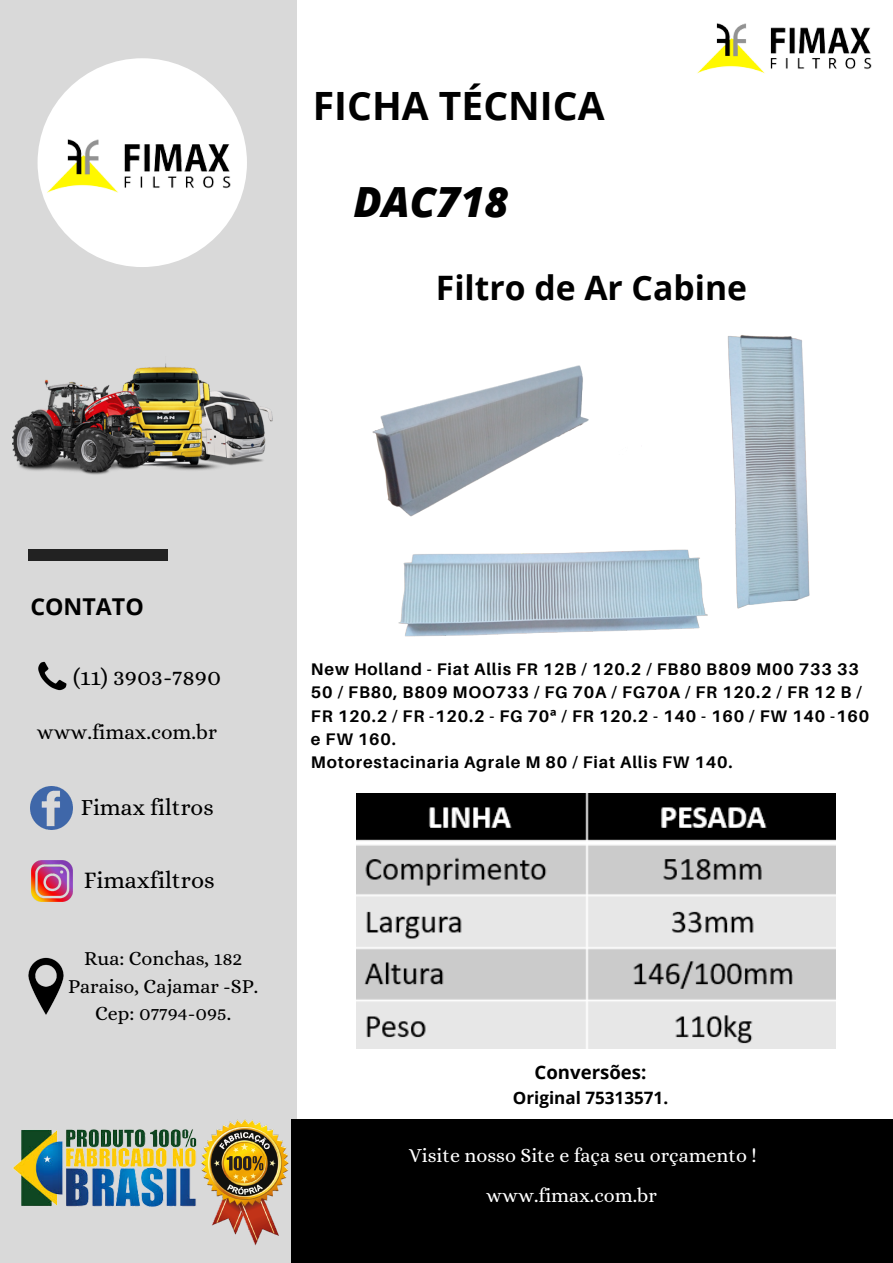
<style>
.page{position:relative;width:893px;height:1263px;background:#fff}
.page>*{position:absolute;margin:0;border:0;box-sizing:border-box;transform-origin:0 0}
.t1{font:italic 800 41.62px "Open Sans";color:#000}
.t2{font:700 39px "Open Sans";color:#000}
.t3{font:700 33.67px "Open Sans";color:#000}
.t4{font:24.15px "Alice";color:#000}
.t5{font:23.85px "Alice";color:#000}
.t6{font:23.33px "Alice";color:#000}
.t7{font:700 23.17px "Open Sans";color:#000}
.t8{font:21.08px "Alice";color:#000}
.t9{font:19.95px "Alice";color:#fff}
.t10{font:19.95px "Alice";color:#000}
.t11{font:700 18.6px "Open Sans";color:#000}
.t12{font:700 17.1px "Open Sans";color:#000}
.t13{font:700 16.8px/23.4px "Aileron";letter-spacing:.05em;color:#000}
.s1{font-family:"Noto Sans"}
</style>
<div class="page">
<div style="left:0;top:0;width:296px;height:1263px;background:#d9d9d9"></div>
<div style="left:38px;top:58px;width:209px;height:209px;background:#fff;border-radius:50%"></div>
<img style="left:37px;top:124px;width:210px;height:77px">
<img style="left:697px;top:23px;width:175px;height:51px">
<div style="left:291px;top:1119px;width:602px;height:144px;background:#000"></div>
<img style="left:13px;top:363px;width:259px;height:112px">
<div style="left:28px;top:550px;width:139px;height:11px;background:#222"></div>
<img style="left:32px;top:860px;width:41px;height:41px">
<img style="left:28px;top:957px;width:36px;height:58px">
<img style="left:30px;top:786px;width:43px;height:43px">
<img style="left:204px;top:1120px;width:85px;height:126px">
<img style="left:13px;top:1129px;width:191px;height:78px">
<img style="left:38px;top:661px;width:29px;height:30px">
<img style="left:356px;top:794px;width:479px;height:254px">
<img style="left:398px;top:549px;width:302px;height:88px">
<img style="left:695px;top:335px;width:115px;height:284px">
<img style="left:296px;top:348px;width:293px;height:174px">
<p class="t2" style="left:313px;top:78px;width:293px">FICHA TÉCNICA</p>
<p class="t1" style="left:353px;top:173px;width:157px">DAC718</p>
<p class="t3" style="left:436px;top:264px;width:313px">Filtro de Ar Cabine</p>
<p class="t7" style="left:30px;top:590px;width:115px">CONTATO</p>
<p class="t4" style="left:73px;top:663px;width:150px">(11) 3903-7890</p>
<p class="t8" style="left:37px;top:720px;width:182px">www.fimax.com.br</p>
<p class="t6" style="left:81px;top:794px;width:134px">Fimax filtros</p>
<p class="t5" style="left:84px;top:867px;width:132px">Fimaxfiltros</p>
<p class="t10" style="left:84px;top:947px;width:160px">Rua: Conchas, 182</p>
<p class="t10" style="left:68px;top:974px;width:192px">Paraiso, Cajamar -SP.</p>
<p class="t10" style="left:95px;top:1002px;width:138px">Cep: 07794-095.</p>
<p class="t13" style="left:311px;top:657px;width:560px">New Holland - Fiat Allis FR 12B / 120.2 / FB80 B809 M00 733 33<br>50 / FB80, B809 MOO733 / FG 70A / FG70A / FR 120.2 / FR 12 B / FR 120.2 / FR -120.2 - FG 70<span class="s1">ª</span> / FR 120.2 - 140 - 160 / FW 140 -160 e FW 160.</p>
<p class="t13" style="left:311px;top:750px;width:423px">Motorestacinaria Agrale M 80 / Fiat Allis FW 140.</p>
<p class="t11" style="left:534px;top:1059px;width:113px">Conversões:</p>
<p class="t12" style="left:513px;top:1085px;width:157px">Original 75313571.</p>
<p class="t9" style="left:409px;top:1144px;width:349px">Visite nosso Site e faça seu orçamento !</p>
<p class="t9" style="left:486px;top:1184px;width:172px">www.fimax.com.br</p>
</div>
